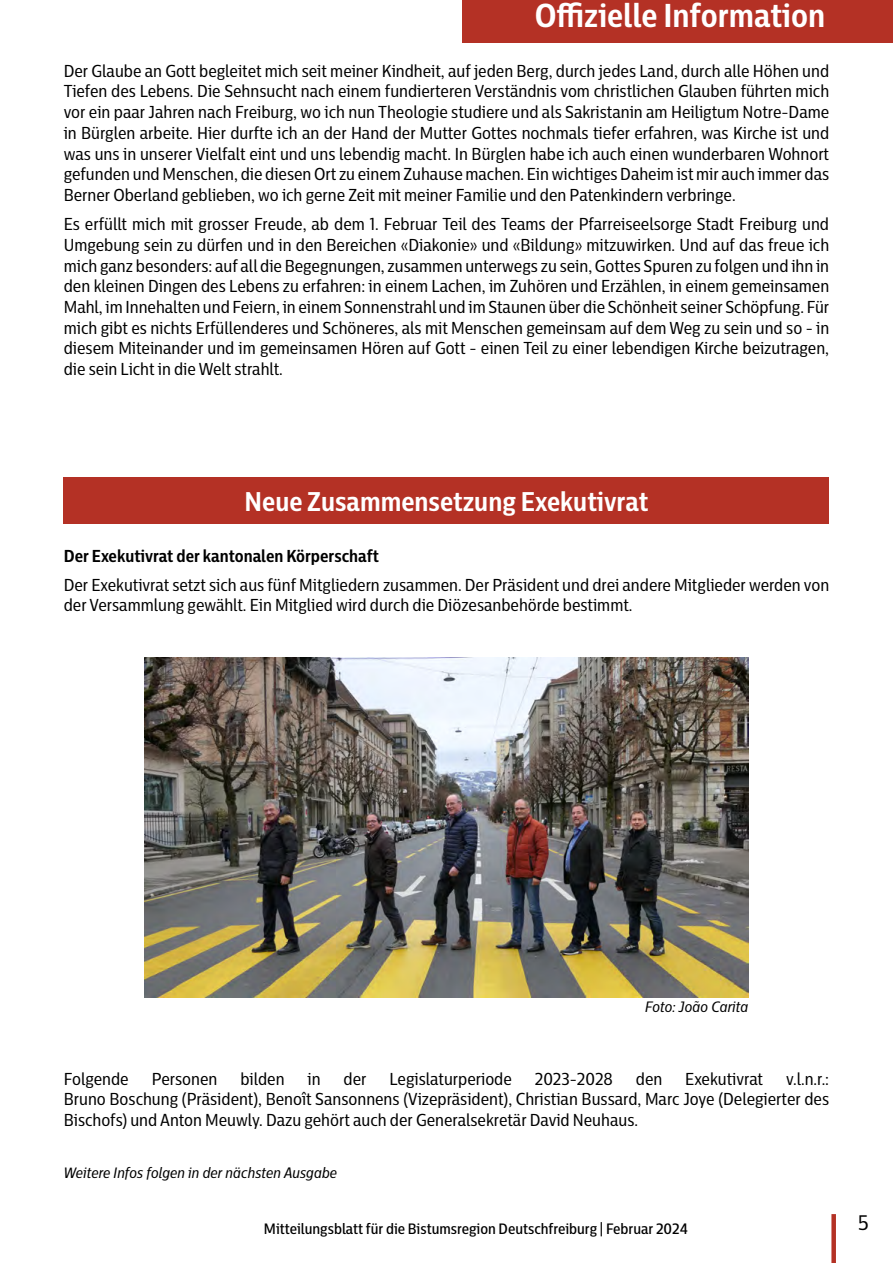
<style>
.page{position:relative;width:893px;height:1263px;background:#fff}
.page>*{position:absolute;margin:0;border:0;box-sizing:border-box;transform-origin:0 0}
.t1{font:700 33px "Centrale Sans Cnd";color:#fff}
.t2{font:700 27px "Centrale Sans Cnd";color:#fff}
.t3{font:21px "Centrale Sans Cnd";color:#000}
.t4{font:17.25px/20.7px "Centrale Sans Cnd";color:#000;text-align:justify}
.t5{font:700 17.25px "Centrale Sans Cnd";color:#000}
.t6{font:500 15px "Centrale Sans Cnd";color:#000}
.t7{font:italic 15px "Centrale Sans Cnd";color:#000}
</style>
<div class="page">
<div style="left:831px;top:1214px;width:5px;height:49px;background:#b43125"></div>
<div style="left:462px;top:0;width:431px;height:43px;background:#b43125"></div>
<div style="left:64px;top:477px;width:765px;height:47px;background:#b43125"></div>
<img style="left:144px;top:657px;width:605px;height:340px">
<h1 class="t1" style="left:535px;top:-6px;width:292px">Offizielle Information</h1>
<p class="t4" style="left:64px;top:60px;width:767px">Der Glaube an Gott begleitet mich seit meiner Kindheit, auf jeden Berg, durch jedes Land, durch alle Höhen und Tiefen des Lebens. Die Sehnsucht nach einem fundierteren Verständnis vom christlichen Glauben führten mich vor ein paar Jahren nach Freiburg, wo ich nun Theologie studiere und als Sakristanin am Heiligtum Notre-Dame in Bürglen arbeite. Hier durfte ich an der Hand der Mutter Gottes nochmals tiefer erfahren, was Kirche ist und was uns in unserer Vielfalt eint und uns lebendig macht. In Bürglen habe ich auch einen wunderbaren Wohnort gefunden und Menschen, die diesen Ort zu einem Zuhause machen. Ein wichtiges Daheim ist mir auch immer das Berner Oberland geblieben, wo ich gerne Zeit mit meiner Familie und den Patenkindern verbringe.</p>
<p class="t4" style="left:64px;top:213px;width:767px">Es erfüllt mich mit grosser Freude, ab dem 1. Februar Teil des Teams der Pfarreiseelsorge Stadt Freiburg und Umgebung sein zu dürfen und in den Bereichen «Diakonie» und «Bildung» mitzuwirken. Und auf das freue ich mich ganz besonders: auf all die Begegnungen, zusammen unterwegs zu sein, Gottes Spuren zu folgen und ihn in den kleinen Dingen des Lebens zu erfahren: in einem Lachen, im Zuhören und Erzählen, in einem gemeinsamen Mahl, im Innehalten und Feiern, in einem Sonnenstrahl und im Staunen über die Schönheit seiner Schöpfung. Für mich gibt es nichts Erfüllenderes und Schöneres, als mit Menschen gemeinsam auf dem Weg zu sein und so - in diesem Miteinander und im gemeinsamen Hören auf Gott - einen Teil zu einer lebendigen Kirche beizutragen, die sein Licht in die Welt strahlt.</p>
<h2 class="t2" style="left:245px;top:484px;width:405px">Neue Zusammensetzung Exekutivrat</h2>
<p class="t5" style="left:64px;top:544px;width:317px">Der Exekutivrat der kantonalen Körperschaft</p>
<p class="t4" style="left:64px;top:574px;width:767px">Der Exekutivrat setzt sich aus fünf Mitgliedern zusammen. Der Präsident und drei andere Mitglieder werden von der Versammlung gewählt. Ein Mitglied wird durch die Diözesanbehörde bestimmt.</p>
<p class="t7" style="left:645px;top:997px;width:105px">Foto: João Carita</p>
<p class="t4" style="left:64px;top:1068px;width:767px;text-indent:722px">v.l.n.r.:<br>Bruno Boschung (Präsident), Benoît Sansonnens (Vizepräsident), Christian Bussard, Marc Joye (Delegierter des Bischofs) und Anton Meuwly. Dazu gehört auch der Generalsekretär David Neuhaus.</p>
<p class="t7" style="left:64px;top:1163px;width:275px">Weitere Infos folgen in der nächsten Ausgabe</p>
<p class="t4" style="left:64px;top:1068px;width:66px">Folgende</p>
<p class="t4" style="left:152px;top:1068px;width:67px">Personen</p>
<p class="t4" style="left:240px;top:1068px;width:46px">bilden</p>
<p class="t4" style="left:307px;top:1068px;width:15px">in</p>
<p class="t4" style="left:344px;top:1068px;width:24px">der</p>
<p class="t4" style="left:389px;top:1068px;width:124px">Legislaturperiode</p>
<p class="t4" style="left:535px;top:1068px;width:80px">2023-2028</p>
<p class="t4" style="left:636px;top:1068px;width:28px">den</p>
<p class="t4" style="left:685px;top:1068px;width:79px">Exekutivrat</p>
<p class="t6" style="left:264px;top:1219px;width:425px">Mitteilungsblatt für die Bistumsregion Deutschfreiburg | Februar 2024</p>
<p class="t3" style="left:858px;top:1209px;width:12px">5</p>
</div>
